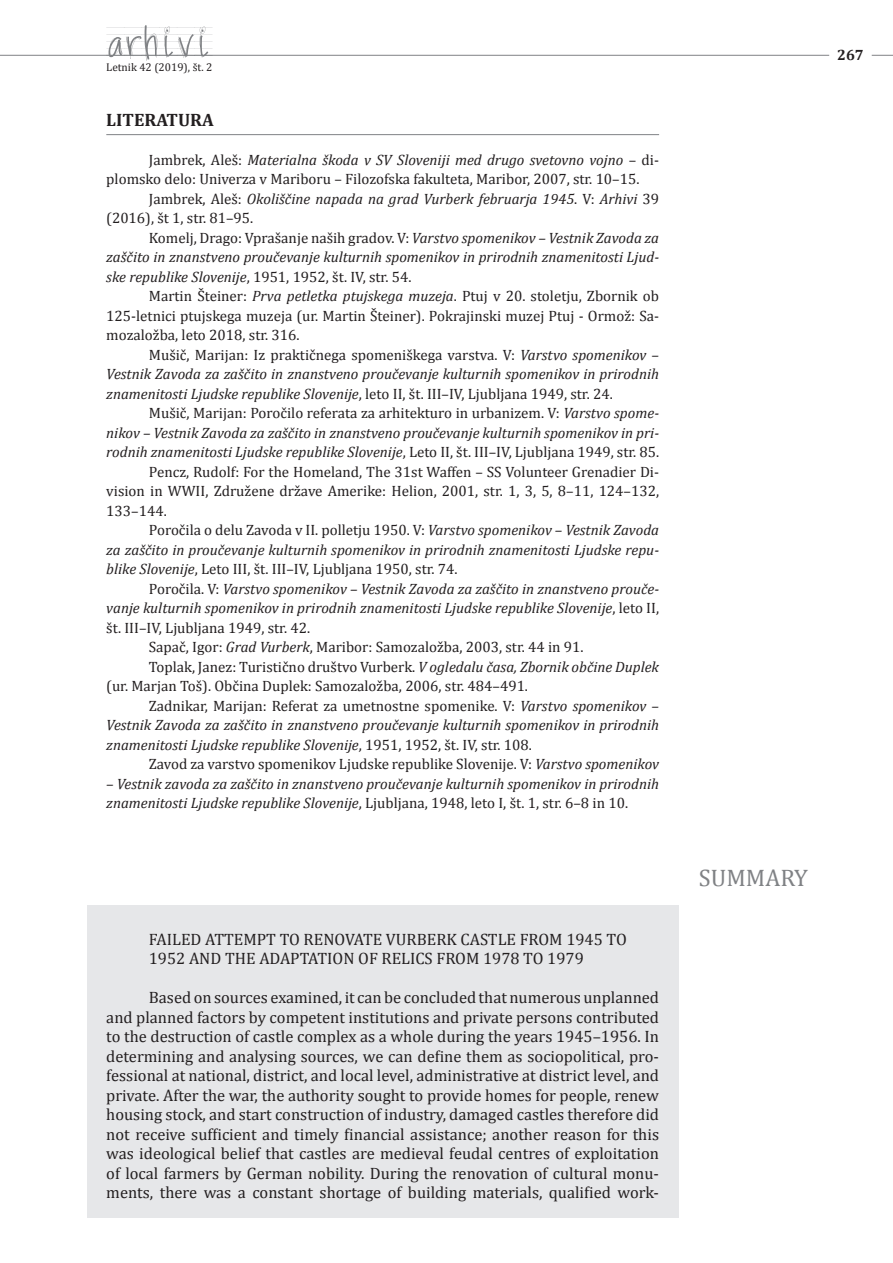
<style>
.page{position:relative;width:893px;height:1263px;background:#fff}
.page>*{position:absolute;margin:0;border:0;box-sizing:border-box;transform-origin:0 0}
.naslov_sklopa{font:24px "Cambria";color:#808285}
.viri__literatura_nas{font:700 18px "Cambria";color:#231f20}
.summary{font:16.5px/19.5px "Cambria";color:#231f20;text-align:justify}
.zusammenfasung_naslo{font:16.5px/19.5px "Cambria";color:#231f20}
.literatura{font:italic 15px/19.5px "Cambria";color:#231f20;text-align:justify}
.literatura-2{font:15px/19.5px "Cambria";color:#231f20}
.t1{font:700 15px "Cambria";color:#231f20}
.t2{font:11.25px "Cambria";color:#231f20}
.s1{font-style:italic}
.s2{font-style:normal}
</style>
<div class="page">
<svg style="left:106px;top:25px;width:107px;height:36px"></svg>
<svg style="left:872px;top:55px;width:21px;height:1px"></svg>
<hr style="left:0;top:55px;width:829px;height:1px;background:#808285">
<div style="left:87px;top:906px;width:591px;height:312px;background:#e6e7e9"></div>
<hr style="left:106px;top:134px;width:553px;height:1px;background:#808285">
<p class="t2" style="left:106px;top:61px;width:108px">Letnik 42 (2019), št. 2</p>
<p class="viri__literatura_nas" style="left:106px;top:107px;width:109px">LITERATURA</p>
<p class="literatura-2" style="left:106px;top:150px;width:554px;text-indent:43px">Jambrek, Aleš: <span class="s1">Materialna škoda v SV Sloveniji med drugo svetovno vojno</span> – di&shy;plomsko delo: Univerza v Mariboru – Filozofska fakulteta, Maribor, 2007, str. 10–15.</p>
<p class="literatura" style="left:106px;top:188px;width:554px;text-indent:43px"><span class="s2">Jambrek, Aleš:</span> Okoliščine napada na grad Vurberk februarja 1945<span class="s2">. V:</span> Arhivi <span class="s2">39 (2016), št 1, str. 81–95.</span></p>
<p class="literatura" style="left:106px;top:227px;width:554px;text-indent:43px"><span class="s2">Komelj, Drago: Vprašanje naših gradov. V:</span> Varstvo spomenikov – Vestnik Zavoda za zaščito in znanstveno proučevanje kulturnih spomenikov in prirodnih znamenitosti Ljud&shy;ske republike Slovenije<span class="s2">, 1951, 1952, št. IV, str. 54.</span></p>
<p class="literatura-2" style="left:106px;top:286px;width:554px;text-align:justify;text-indent:43px">Martin Šteiner: <span class="s1">Prva petletka ptujskega muzeja</span>. Ptuj v 20. stoletju, Zbornik ob 125-letnici ptujskega muzeja (ur. Martin Šteiner). Pokrajinski muzej Ptuj - Ormož: Sa&shy;mozaložba, leto 2018, str. 316.</p>
<p class="literatura" style="left:106px;top:344px;width:554px;text-indent:43px"><span class="s2">Mušič, Marijan: Iz praktičnega spomeniškega varstva. V:</span> Varstvo spomenikov – Vestnik Zavoda za zaščito in znanstveno proučevanje kulturnih spomenikov in prirodnih znamenitosti Ljudske republike Slovenije<span class="s2">, leto II, št. III–IV, Ljubljana 1949, str. 24.</span></p>
<p class="literatura" style="left:106px;top:403px;width:554px;text-indent:43px"><span class="s2">Mušič, Marijan: Poročilo referata za arhitekturo in urbanizem. V:</span> Varstvo spome&shy;nikov – Vestnik Zavoda za zaščito in znanstveno proučevanje kulturnih spomenikov in pri&shy;rodnih znamenitosti Ljudske republike Slovenije<span class="s2">, Leto II, št. III–IV, Ljubljana 1949, str. 85.</span></p>
<p class="literatura-2" style="left:106px;top:462px;width:554px;text-align:justify;text-indent:43px">Pencz, Rudolf: For the Homeland, The 31st Waffen – SS Volunteer Grenadier Di&shy;vision in WWII, Združene države Amerike: Helion, 2001, str. 1, 3, 5, 8–11, 124–132, 133–144.</p>
<p class="literatura" style="left:106px;top:520px;width:554px;text-indent:43px"><span class="s2">Poročila o delu Zavoda v II. polletju 1950. V:</span> Varstvo spomenikov – Vestnik Zavoda za zaščito in proučevanje kulturnih spomenikov in prirodnih znamenitosti Ljudske repu&shy;blike Slovenije<span class="s2">, Leto III, št. III–IV, Ljubljana 1950, str. 74.</span></p>
<p class="literatura" style="left:106px;top:578px;width:554px;text-indent:43px"><span class="s2">Poročila. V:</span> Varstvo spomenikov – Vestnik Zavoda za zaščito in znanstveno prouče&shy;vanje kulturnih spomenikov in prirodnih znamenitosti Ljudske republike Slovenije<span class="s2">, leto II, št. III–IV, Ljubljana 1949, str. 42.</span></p>
<p class="literatura-2" style="left:149px;top:637px;width:436px">Sapač, Igor: <span class="s1">Grad Vurberk</span>, Maribor: Samozaložba, 2003, str. 44 in 91.</p>
<p class="literatura-2" style="left:106px;top:657px;width:554px;text-indent:43px">Toplak, Janez: Turistično društvo Vurberk. <span class="s1">V ogledalu časa, Zbornik občine Duplek </span>(ur. Marjan Toš). Občina Duplek: Samozaložba, 2006, str. 484–491.</p>
<p class="literatura" style="left:106px;top:695px;width:554px;text-indent:43px"><span class="s2">Zadnikar, Marijan: Referat za umetnostne spomenike. V:</span> Varstvo spomenikov – Vestnik Zavoda za zaščito in znanstveno proučevanje kulturnih spomenikov in prirodnih znamenitosti Ljudske republike Slovenije<span class="s2">, 1951, 1952, št. IV, str. 108.</span></p>
<p class="literatura-2" style="left:149px;top:754px;width:512px">Zavod za varstvo spomenikov Ljudske republike Slovenije. V: <span class="s1">Varstvo spomenikov</span></p>
<p class="literatura" style="left:106px;top:773px;width:554px">– Vestnik zavoda za zaščito in znanstveno proučevanje kulturnih spomenikov in prirodnih znamenitosti Ljudske republike Slovenije<span class="s2">, Ljubljana, 1948, leto I, št. 1, str. 6–8 in 10.</span></p>
<p class="zusammenfasung_naslo" style="left:149px;top:929px;width:480px">FAILED ATTEMPT TO RENOVATE VURBERK CASTLE FROM 1945 TO<br>1952 AND THE ADAPTATION OF RELICS FROM 1978 TO 1979</p>
<p class="summary" style="left:106px;top:988px;width:554px;text-indent:43px">Based on sources examined, it can be concluded that numerous unplanned and planned factors by competent institutions and private persons contributed to the destruction of castle complex as a whole during the years 1945–1956. In determining and analysing sources, we can define them as sociopolitical, pro&shy;fessional at national, district, and local level, administrative at district level, and private. After the war, the authority sought to provide homes for people, renew housing stock, and start construction of industry, damaged castles therefore did not receive sufficient and timely financial assistance; another reason for this was ideological belief that castles are medieval feudal centres of exploitation of local farmers by German nobility. During the renovation of cultural monu&shy;ments, there was a constant shortage of building materials, qualified work-</p>
<p class="t1" style="left:837px;top:45px;width:28px">267</p>
<p class="naslov_sklopa" style="left:699px;top:864px;width:111px">SUMMARY</p>
</div>
